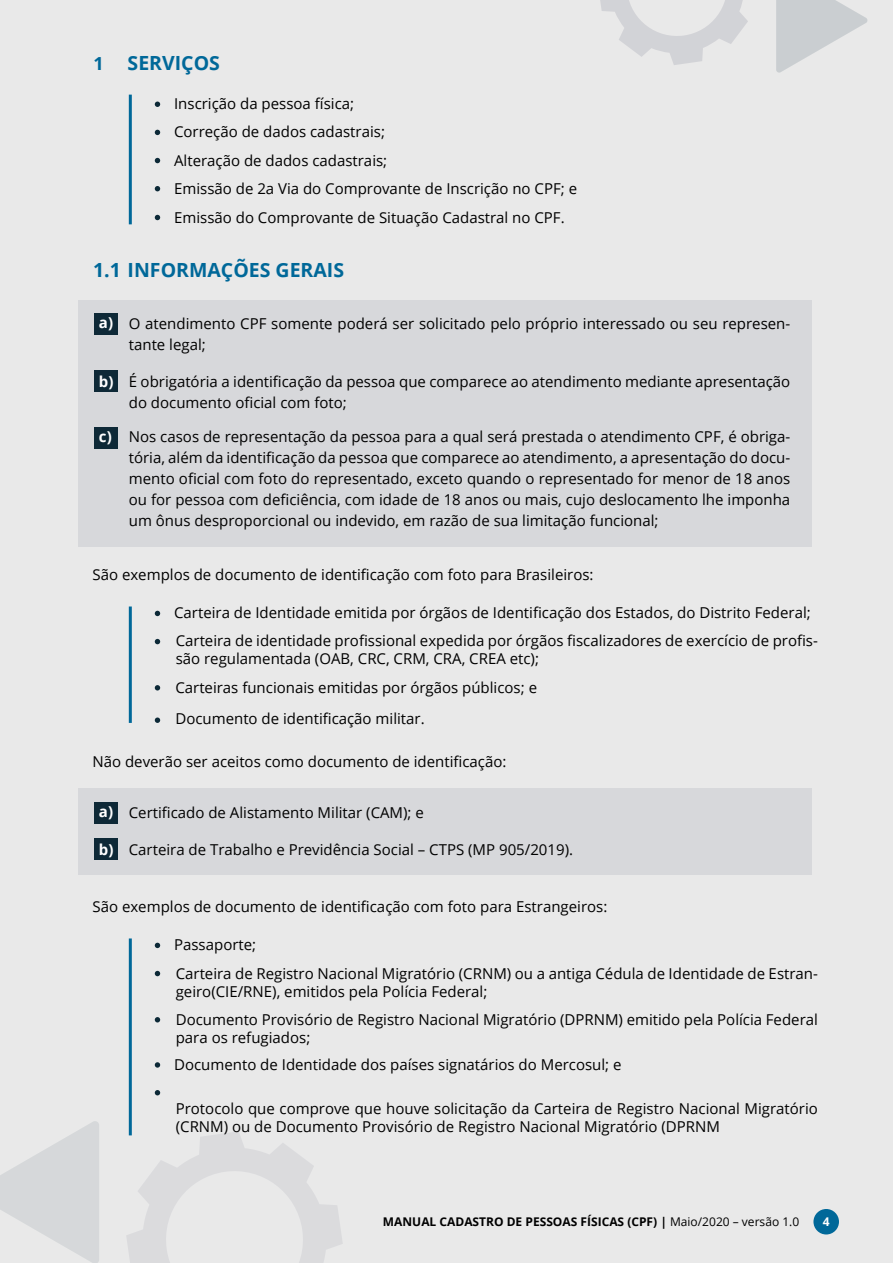
<style>
.page{position:relative;width:893px;height:1263px;background:#e9e9e9}
.page>*{position:absolute;margin:0;border:0;box-sizing:border-box;transform-origin:0 0}
.t1{font:700 19.5px "Open Sans";color:#006899}
.t2{font:700 18px "Open Sans";color:#006899}
.t3{font:15px/21px "Open Sans";color:#000}
.t4{font:700 15px "Open Sans";color:#fff}
.t5{font:700 12px "Open Sans";color:#000}
.t6{font:700 12px "Open Sans";color:#fff}
.s1{font-weight:400}
</style>
<div class="page">
<div style="left:813px;top:1209px;width:26px;height:25px;background:#006899;border-radius:50%"></div>
<svg style="left:600px;top:0;width:148px;height:65px"></svg>
<svg style="left:776px;top:0;width:92px;height:73px"></svg>
<svg style="left:127px;top:1131px;width:216px;height:132px"></svg>
<svg style="left:0;top:1121px;width:99px;height:142px"></svg>
<hr style="left:129px;top:95px;width:3px;height:129px;background:#006899">
<svg style="left:155px;top:215px;width:5px;height:5px"></svg>
<svg style="left:155px;top:186px;width:5px;height:5px"></svg>
<svg style="left:155px;top:130px;width:5px;height:5px"></svg>
<svg style="left:155px;top:158px;width:5px;height:5px"></svg>
<svg style="left:155px;top:102px;width:5px;height:5px"></svg>
<hr style="left:129px;top:606px;width:3px;height:117px;background:#006899">
<svg style="left:155px;top:717px;width:5px;height:6px"></svg>
<svg style="left:155px;top:639px;width:5px;height:5px"></svg>
<svg style="left:155px;top:685px;width:5px;height:5px"></svg>
<svg style="left:155px;top:611px;width:5px;height:5px"></svg>
<hr style="left:129px;top:938px;width:3px;height:197px;background:#006899">
<svg style="left:155px;top:1062px;width:5px;height:6px"></svg>
<svg style="left:155px;top:1090px;width:5px;height:5px"></svg>
<svg style="left:155px;top:971px;width:5px;height:5px"></svg>
<svg style="left:155px;top:1017px;width:5px;height:5px"></svg>
<svg style="left:155px;top:943px;width:5px;height:5px"></svg>
<div style="left:79px;top:300px;width:733px;height:246px;background:#d7d8db"></div>
<div style="left:94px;top:314px;width:23px;height:21px;background:#0e2937"></div>
<div style="left:94px;top:370px;width:23px;height:21px;background:#0e2937"></div>
<div style="left:94px;top:427px;width:23px;height:22px;background:#0e2937"></div>
<div style="left:79px;top:788px;width:733px;height:87px;background:#d7d8db"></div>
<div style="left:94px;top:802px;width:23px;height:21px;background:#0e2937"></div>
<div style="left:94px;top:838px;width:23px;height:21px;background:#0e2937"></div>
<p class="t2" style="left:93px;top:51px;width:12px">1</p>
<h1 class="t1" style="left:128px;top:49px;width:94px">SERVIÇOS</h1>
<p class="t3" style="left:174px;top:89px;width:404px;line-height:28.5px">Inscrição da pessoa física;<br>Correção de dados cadastrais;<br>Alteração de dados cadastrais;<br>Emissão de 2a Via do Comprovante de Inscrição no CPF; e Emissão do Comprovante de Situação Cadastral no CPF.</p>
<h1 class="t1" style="left:93px;top:256px;width:253px">1.1 INFORMAÇÕES GERAIS</h1>
<p class="t4" style="left:99px;top:312px;width:16px">a)</p>
<p class="t4" style="left:99px;top:371px;width:16px">b)</p>
<p class="t4" style="left:99px;top:426px;width:14px">c)</p>
<p class="t3" style="left:129px;top:313px;width:663px">O atendimento CPF somente poderá ser solicitado pelo próprio interessado ou seu represen&shy;tante legal;</p>
<p class="t3" style="left:129px;top:370px;width:663px">É obrigatória a identificação da pessoa que comparece ao atendimento mediante apresentação do documento oficial com foto;</p>
<p class="t3" style="left:129px;top:425px;width:663px;text-align:justify">Nos casos de representação da pessoa para a qual será prestada o atendimento CPF, é obriga&shy;tória, além da identificação da pessoa que comparece ao atendimento, a apresentação do docu&shy;mento oficial com foto do representado, exceto quando o representado for menor de 18 anos ou for pessoa com deficiência, com idade de 18 anos ou mais, cujo deslocamento lhe imponha um ônus desproporcional ou indevido, em razão de sua limitação funcional;</p>
<p class="t3" style="left:92px;top:564px;width:503px">São exemplos de documento de identificação com foto para Brasileiros:</p>
<p class="t3" style="left:174px;top:602px;width:638px">Carteira de Identidade emitida por órgãos de Identificação dos Estados, do Distrito Federal;</p>
<p class="t3" style="left:176px;top:631px;width:644px;line-height:18px">Carteira de identidade profissional expedida por órgãos fiscalizadores de exercício de profis&shy;são regulamentada (OAB, CRC, CRM, CRA, CREA etc);</p>
<p class="t3" style="left:175px;top:671px;width:363px;line-height:31px">Carteiras funcionais emitidas por órgãos públicos; e<br>Documento de identificação militar.</p>
<p class="t3" style="left:92px;top:750px;width:415px">Não deverão ser aceitos como documento de identificação:</p>
<p class="t4" style="left:99px;top:801px;width:16px">a)</p>
<p class="t4" style="left:99px;top:839px;width:16px">b)</p>
<p class="t3" style="left:129px;top:801px;width:297px">Certificado de Alistamento Militar (CAM); e</p>
<p class="t3" style="left:129px;top:839px;width:446px">Carteira de Trabalho e Previdência Social – CTPS (MP 905/2019).</p>
<p class="t3" style="left:92px;top:896px;width:516px">São exemplos de documento de identificação com foto para Estrangeiros:</p>
<p class="t3" style="left:174px;top:934px;width:84px">Passaporte;</p>
<p class="t3" style="left:176px;top:964px;width:644px;line-height:18px">Carteira de Registro Nacional Migratório (CRNM) ou a antiga Cédula de Identidade de Estran&shy;geiro(CIE/RNE), emitidos pela Polícia Federal;</p>
<p class="t3" style="left:176px;top:1010px;width:644px;line-height:18px">Documento Provisório de Registro Nacional Migratório (DPRNM) emitido pela Polícia Federal para os refugiados;</p>
<p class="t3" style="left:174px;top:1053px;width:449px">Documento de Identidade dos países signatários do Mercosul; e</p>
<p class="t3" style="left:176px;top:1099px;width:644px;line-height:18px">Protocolo que comprove que houve solicitação da Carteira de Registro Nacional Migratório (CRNM) ou de Documento Provisório de Registro Nacional Migratório (DPRNM</p>
<p class="t5" style="left:383px;top:1213px;width:418px">MANUAL CADASTRO DE PESSOAS FÍSICAS (CPF) | <span class="s1">Maio/2020 – versão 1.0</span></p>
<p class="t6" style="left:823px;top:1213px;width:8px">4</p>
</div>
